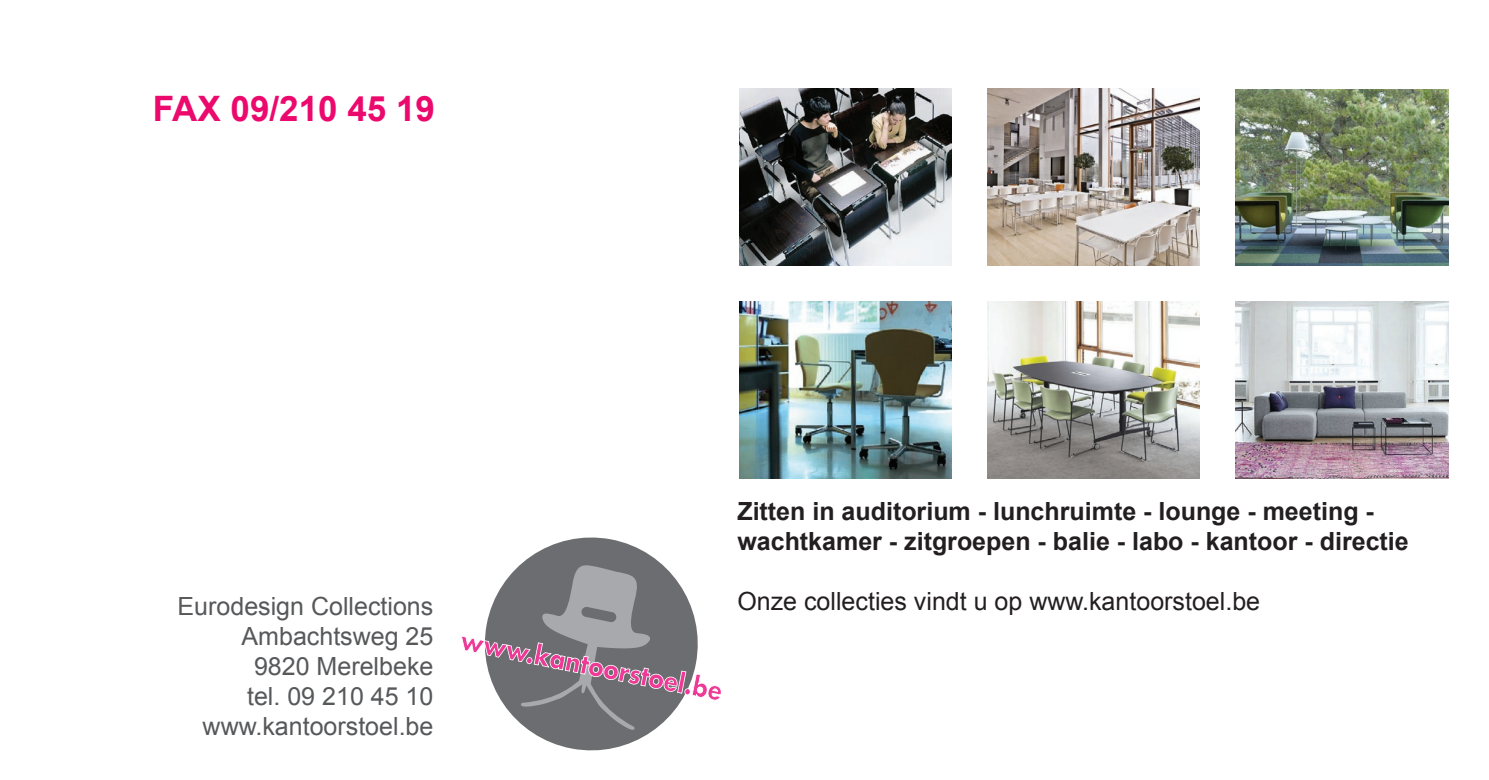
<style>
.page{position:relative;width:1489px;height:780px;background:#fff}
.page>*{position:absolute;margin:0;border:0;box-sizing:border-box;transform-origin:0 0}
.t1{font:700 35px "Arial";color:#ec096d}
.t2{font:700 25px/30px "Arial";color:#231f20}
.t3{font:25px/30px "Arial";color:#57585a;text-align:right}
.t4{font:25px "Arial";color:#231f20}
</style>
<div class="page">
<img style="left:739px;top:88px;width:212px;height:178px">
<img style="left:987px;top:88px;width:212px;height:178px">
<img style="left:1235px;top:89px;width:212px;height:177px">
<img style="left:739px;top:301px;width:212px;height:177px">
<img style="left:987px;top:301px;width:212px;height:177px">
<img style="left:1235px;top:301px;width:212px;height:177px">
<svg style="left:526px;top:537px;width:131px;height:213px;fill:#6c6d70"></svg>
<svg style="left:461px;top:560px;width:259px;height:175px"></svg>
<h1 class="t1" style="left:153px;top:85px;width:284px">FAX 09/210 45 19</h1>
<p class="t3" style="left:178px;top:591px;width:257px">Eurodesign Collections<br>Ambachtsweg 25<br>9820 Merelbeke<br>tel. 09 210 45 10 www.kantoorstoel.be</p>
<p class="t2" style="left:737px;top:497px;width:672px">Zitten in auditorium - lunchruimte - lounge - meeting - wachtkamer - zitgroepen - balie - labo - kantoor - directie</p>
<p class="t4" style="left:737px;top:584px;width:524px">Onze collecties vindt u op www.kantoorstoel.be</p>
</div>
